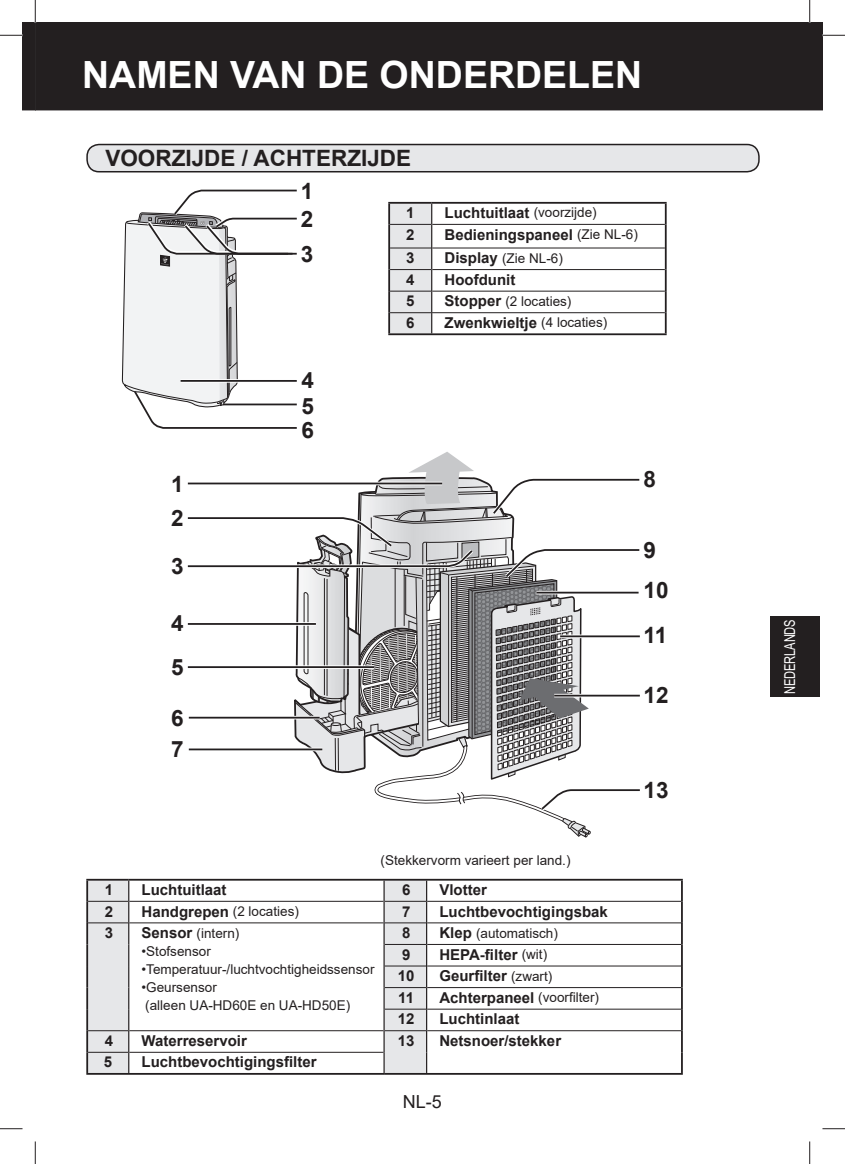
<style>
.page{position:relative;width:845px;height:1164px;background:#fff}
.page>*{position:absolute;margin:0;border:0;box-sizing:border-box;transform-origin:0 0}
.t1{font:700 37.5px "Arial";color:#fff}
.t2{font:700 22.5px/24.8px "Arial";color:#231f20}
.t3{font:18px "Arial";color:#231f20}
.t4{font:700 15px "Arial";color:#231f20}
.t5{font:15px "Arial";letter-spacing:-.015em;color:#fff;scale:.74 1}
.t6{font:13.5px/18px "Arial";color:#231f20}
.s1{font-weight:400;font-size:13.5px}
.s2{font-weight:700;font-size:15px}
</style>
<div class="page">
<div style="left:769px;top:616px;width:50px;height:80px;background:#231f20"></div>
<div style="left:36px;top:22px;width:786px;height:88px;background:#231f20"></div>
<div style="left:87px;top:144px;width:671px;height:28px;background:#e6e7e9;border-radius:12px"></div>
<div style="left:86px;top:144px;width:673px;height:28px;border:2px solid #231f20;border-radius:12px"></div>
<hr style="left:432px;top:224px;width:232px;height:1px;background:#231f20">
<hr style="left:432px;top:247px;width:232px;height:1px;background:#231f20">
<hr style="left:432px;top:269px;width:232px;height:1px;background:#231f20">
<hr style="left:432px;top:291px;width:232px;height:1px;background:#231f20">
<hr style="left:431px;top:202px;width:235px;height:2px;background:#231f20">
<hr style="left:664px;top:204px;width:2px;height:20px;background:#231f20">
<hr style="left:664px;top:224px;width:2px;height:24px;background:#231f20">
<hr style="left:664px;top:248px;width:2px;height:21px;background:#231f20">
<hr style="left:664px;top:269px;width:2px;height:22px;background:#231f20">
<hr style="left:664px;top:291px;width:2px;height:22px;background:#231f20">
<hr style="left:664px;top:313px;width:2px;height:20px;background:#231f20">
<hr style="left:388px;top:333px;width:278px;height:2px;background:#231f20">
<hr style="left:390px;top:312px;width:274px;height:1px;background:#231f20">
<svg style="left:88px;top:880px;width:338px;height:192px"></svg>
<hr style="left:86px;top:878px;width:43px;height:2px;background:#231f20">
<hr style="left:86px;top:880px;width:2px;height:21px;background:#231f20">
<hr style="left:129px;top:878px;width:553px;height:2px;background:#231f20">
<hr style="left:86px;top:901px;width:2px;height:21px;background:#231f20">
<hr style="left:384px;top:1072px;width:298px;height:2px;background:#231f20">
<hr style="left:86px;top:922px;width:2px;height:22px;background:#231f20">
<hr style="left:86px;top:944px;width:2px;height:21px;background:#231f20">
<hr style="left:86px;top:965px;width:2px;height:22px;background:#231f20">
<hr style="left:86px;top:987px;width:2px;height:22px;background:#231f20">
<hr style="left:86px;top:1009px;width:2px;height:21px;background:#231f20">
<hr style="left:86px;top:1030px;width:2px;height:22px;background:#231f20">
<svg style="left:681px;top:880px;width:1px;height:192px"></svg>
<hr style="left:86px;top:1052px;width:2px;height:20px;background:#231f20">
<hr style="left:88px;top:900px;width:40px;height:1px;background:#231f20">
<hr style="left:129px;top:900px;width:254px;height:1px;background:#231f20">
<hr style="left:384px;top:900px;width:42px;height:1px;background:#231f20">
<hr style="left:427px;top:900px;width:254px;height:1px;background:#231f20">
<hr style="left:88px;top:922px;width:40px;height:1px;background:#231f20">
<hr style="left:129px;top:922px;width:254px;height:1px;background:#231f20">
<hr style="left:384px;top:922px;width:42px;height:1px;background:#231f20">
<hr style="left:427px;top:922px;width:254px;height:1px;background:#231f20">
<hr style="left:384px;top:943px;width:42px;height:1px;background:#231f20">
<hr style="left:427px;top:943px;width:254px;height:1px;background:#231f20">
<hr style="left:384px;top:965px;width:42px;height:1px;background:#231f20">
<hr style="left:427px;top:965px;width:254px;height:1px;background:#231f20">
<hr style="left:384px;top:987px;width:42px;height:1px;background:#231f20">
<hr style="left:427px;top:987px;width:254px;height:1px;background:#231f20">
<hr style="left:384px;top:1008px;width:42px;height:1px;background:#231f20">
<hr style="left:427px;top:1008px;width:254px;height:1px;background:#231f20">
<hr style="left:88px;top:1030px;width:40px;height:1px;background:#231f20">
<hr style="left:129px;top:1030px;width:254px;height:1px;background:#231f20">
<hr style="left:384px;top:1030px;width:42px;height:1px;background:#231f20">
<hr style="left:427px;top:1030px;width:254px;height:1px;background:#231f20">
<hr style="left:88px;top:1051px;width:40px;height:1px;background:#231f20">
<hr style="left:129px;top:1051px;width:254px;height:1px;background:#231f20">
<svg style="left:426px;top:880px;width:1px;height:192px"></svg>
<svg style="left:128px;top:880px;width:1px;height:192px"></svg>
<svg style="left:383px;top:880px;width:1px;height:192px"></svg>
<hr style="left:86px;top:1072px;width:298px;height:2px;background:#231f20">
<svg style="left:122px;top:143px;width:521px;height:694px"></svg>
<hr style="left:808px;top:0;width:2px;height:23px;background:#fff">
<svg style="left:822px;top:35px;width:22px;height:1px"></svg>
<svg style="left:0;top:1128px;width:22px;height:1px"></svg>
<svg style="left:822px;top:1128px;width:22px;height:1px"></svg>
<svg style="left:0;top:0;width:36px;height:110px"></svg>
<svg style="left:35px;top:1141px;width:1px;height:22px"></svg>
<svg style="left:809px;top:0;width:1px;height:23px"></svg>
<svg style="left:809px;top:1141px;width:1px;height:22px"></svg>
<h1 class="t1" style="left:82px;top:54px;width:561px">NAMEN VAN DE ONDERDELEN</h1>
<h2 class="t2" style="left:105px;top:146px;width:307px">VOORZIJDE / ACHTERZIJDE</h2>
<h2 class="t2" style="left:171px;top:467px;width:14px;line-height:33.6px">1<br>2</h2>
<h2 class="t2" style="left:171px;top:553px;width:14px">3</h2>
<h2 class="t2" style="left:171px;top:600px;width:14px;line-height:44.1px">4<br>5</h2>
<h2 class="t2" style="left:171px;top:705px;width:14px">6</h2>
<h2 class="t2" style="left:171px;top:736px;width:14px">7</h2>
<h2 class="t2" style="left:301px;top:178px;width:14px">1</h2>
<h2 class="t2" style="left:301px;top:207px;width:14px">2</h2>
<h2 class="t2" style="left:301px;top:241px;width:14px">3</h2>
<h2 class="t2" style="left:301px;top:368px;width:14px;text-align:justify">4<br>5<br>6</h2>
<p class="t4" style="left:406px;top:204px;width:10px">1</p>
<p class="t4" style="left:444px;top:204px;width:154px">Luchtuitlaat <span class="s1">(voorzijde)</span></p>
<p class="t4" style="left:406px;top:226px;width:10px">2</p>
<p class="t4" style="left:444px;top:226px;width:195px">Bedieningspaneel <span class="s1">(Zie NL-6)</span></p>
<p class="t4" style="left:406px;top:249px;width:10px">3</p>
<p class="t6" style="left:444px;top:249px;width:120px"><span class="s2">Display</span> (Zie NL-6)</p>
<p class="t4" style="left:406px;top:271px;width:10px">4</p>
<p class="t4" style="left:444px;top:271px;width:72px">Hoofdunit</p>
<p class="t4" style="left:406px;top:293px;width:10px">5</p>
<p class="t6" style="left:444px;top:292px;width:128px"><span class="s2">Stopper</span> (2 locaties)</p>
<p class="t4" style="left:406px;top:314px;width:10px">6</p>
<p class="t4" style="left:444px;top:314px;width:164px">Zwenkwieltje <span class="s1">(4 locaties)</span></p>
<h2 class="t2" style="left:643px;top:466px;width:14px">8</h2>
<h2 class="t2" style="left:643px;top:530px;width:27px;line-height:40px">9<br>10</h2>
<h2 class="t2" style="left:643px;top:623px;width:25px">11</h2>
<h2 class="t2" style="left:643px;top:682px;width:27px">12</h2>
<p class="t6" style="left:380px;top:851px;width:191px">(Stekkervorm varieert per land.)</p>
<h2 class="t2" style="left:643px;top:777px;width:27px">13</h2>
<p class="t4" style="left:105px;top:881px;width:10px">1</p>
<p class="t4" style="left:141px;top:881px;width:87px">Luchtuitlaat</p>
<p class="t4" style="left:402px;top:881px;width:10px">6</p>
<p class="t4" style="left:439px;top:881px;width:49px">Vlotter</p>
<p class="t4" style="left:105px;top:902px;width:10px">2</p>
<p class="t6" style="left:141px;top:902px;width:159px"><span class="s2">Handgrepen</span> (2 locaties)</p>
<p class="t4" style="left:402px;top:902px;width:10px">7</p>
<p class="t4" style="left:439px;top:902px;width:170px">Luchtbevochtigingsbak</p>
<p class="t4" style="left:105px;top:924px;width:10px">3</p>
<p class="t6" style="left:141px;top:923px;width:99px"><span class="s2">Sensor</span> (intern)</p>
<p class="t6" style="left:141px;top:942px;width:71px">•Stofsensor</p>
<p class="t6" style="left:141px;top:960px;width:234px">•Temperatuur-/luchtvochtigheidssensor</p>
<p class="t6" style="left:141px;top:978px;width:210px">•Geursensor<br>(alleen UA-HD60E en UA-HD50E)</p>
<p class="t4" style="left:402px;top:924px;width:10px">8</p>
<p class="t6" style="left:439px;top:923px;width:120px"><span class="s2">Klep</span> (automatisch)</p>
<p class="t4" style="left:402px;top:945px;width:10px">9</p>
<p class="t4" style="left:439px;top:945px;width:109px">HEPA-filter <span class="s1">(wit)</span></p>
<p class="t4" style="left:398px;top:967px;width:18px">10</p>
<p class="t4" style="left:439px;top:967px;width:114px">Geurfilter <span class="s1">(zwart)</span></p>
<p class="t4" style="left:398px;top:989px;width:17px">11</p>
<p class="t4" style="left:439px;top:989px;width:161px">Achterpaneel <span class="s1">(voorfilter)</span></p>
<p class="t4" style="left:398px;top:1010px;width:18px">12</p>
<p class="t4" style="left:439px;top:1010px;width:82px">Luchtinlaat</p>
<p class="t4" style="left:105px;top:1032px;width:10px">4</p>
<p class="t4" style="left:141px;top:1032px;width:107px">Waterreservoir</p>
<p class="t4" style="left:398px;top:1032px;width:18px">13</p>
<p class="t4" style="left:439px;top:1032px;width:123px">Netsnoer/stekker</p>
<p class="t4" style="left:104px;top:1053px;width:10px">5</p>
<p class="t4" style="left:141px;top:1053px;width:177px">Luchtbevochtigingsfilter</p>
<p class="t3" style="left:403px;top:1091px;width:41px">NL-5</p>
<p class="t5" style="left:781px;top:693px;width:102px;rotate:-90deg">NEDERLANDS</p>
</div>
